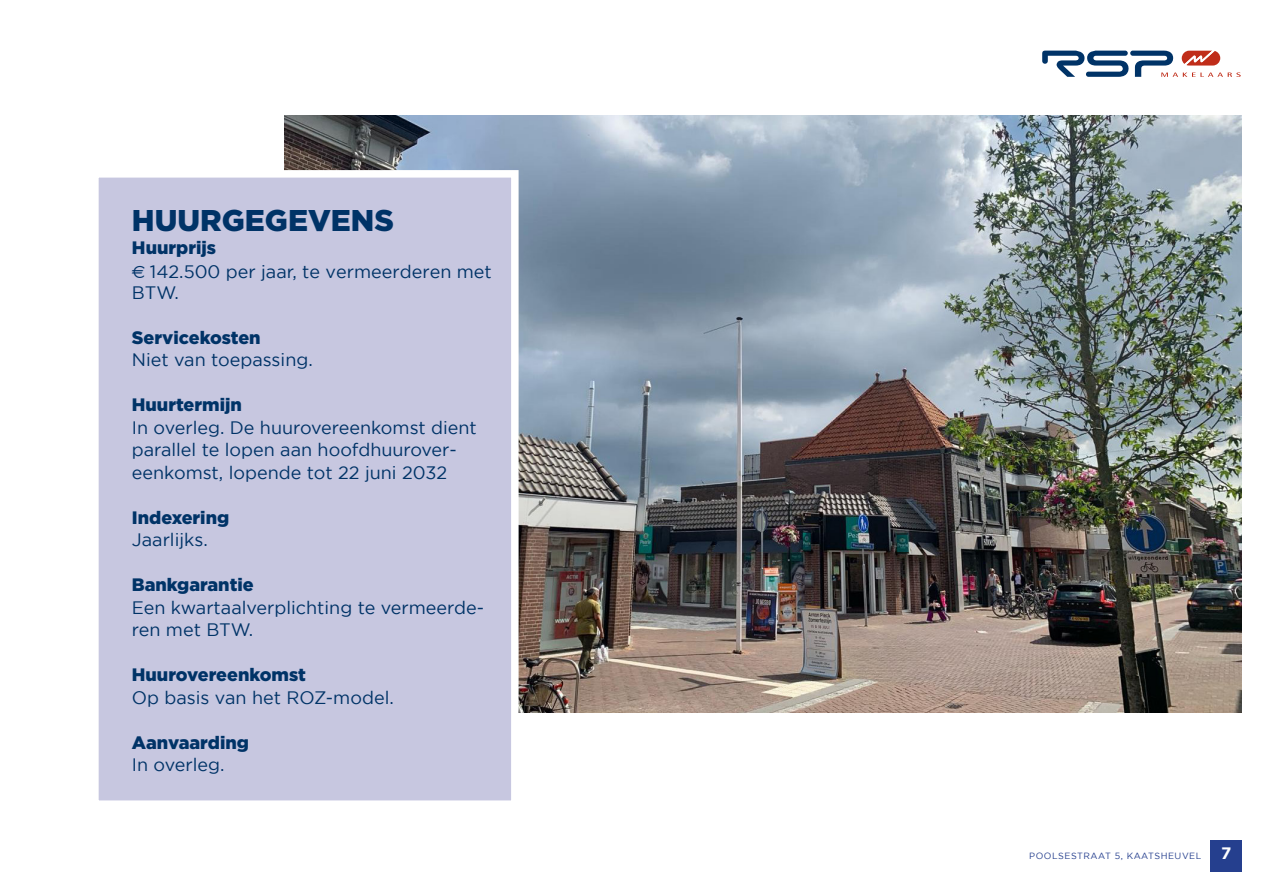
<style>
.page{position:relative;width:1263px;height:893px;background:#fff}
.page>*{position:absolute;margin:0;border:0;box-sizing:border-box;transform-origin:0 0}
.t1{font:900 30px "Gotham";color:#003367}
.t2{font:18px/22.5px "Gotham";color:#003367}
.t3{font:900 18px "Gotham";color:#003367}
.t4{font:700 16.5px "Gotham";color:#fff}
.t5{font:9px "Gotham";letter-spacing:.06em;color:#253f8e}
.s1{font-weight:900}
.s2{font-family:"Euro Sans"}
</style>
<div class="page">
<svg style="left:1042px;top:50px;width:199px;height:27px"></svg>
<div style="left:1210px;top:840px;width:32px;height:32px;background:#253f8e"></div>
<img style="left:285px;top:116px;width:957px;height:596px">
<div style="left:91px;top:170px;width:428px;height:638px;background:#c7c7e0;border:8px solid #fff"></div>
<p class="t1" style="left:132px;top:203px;width:263px">HUURGEGEVENS</p>
<p class="t2" style="left:132px;top:235px;width:361px;line-height:24.5px"><span class="s1">Huurprijs<br></span><span class="s2">a</span> 142.500 per jaar, te vermeerderen met</p>
<p class="t2" style="left:132px;top:281px;width:48px">BTW.</p>
<p class="t3" style="left:132px;top:327px;width:130px">Servicekosten</p>
<p class="t2" style="left:132px;top:348px;width:182px">Niet van toepassing.</p>
<p class="t3" style="left:132px;top:395px;width:112px">Huurtermijn</p>
<p class="t2" style="left:132px;top:416px;width:346px">In overleg. De huurovereenkomst dient parallel te lopen aan hoofdhuurover&shy;eenkomst, lopende tot 22 juni 2032</p>
<p class="t3" style="left:132px;top:507px;width:99px">Indexering</p>
<p class="t2" style="left:132px;top:528px;width:77px">Jaarlijks.</p>
<p class="t3" style="left:132px;top:575px;width:123px">Bankgarantie</p>
<p class="t2" style="left:132px;top:596px;width:354px">Een kwartaalverplichting te vermeerde&shy;ren met BTW.</p>
<p class="t3" style="left:132px;top:665px;width:176px">Huurovereenkomst</p>
<p class="t2" style="left:132px;top:686px;width:263px">Op basis van het ROZ-model.</p>
<p class="t3" style="left:132px;top:732px;width:119px">Aanvaarding</p>
<p class="t2" style="left:132px;top:753px;width:94px">In overleg.</p>
<p class="t5" style="left:1029px;top:850px;width:174px">POOLSESTRAAT 5, KAATSHEUVEL</p>
<p class="t4" style="left:1221px;top:844px;width:12px">7</p>
</div>
